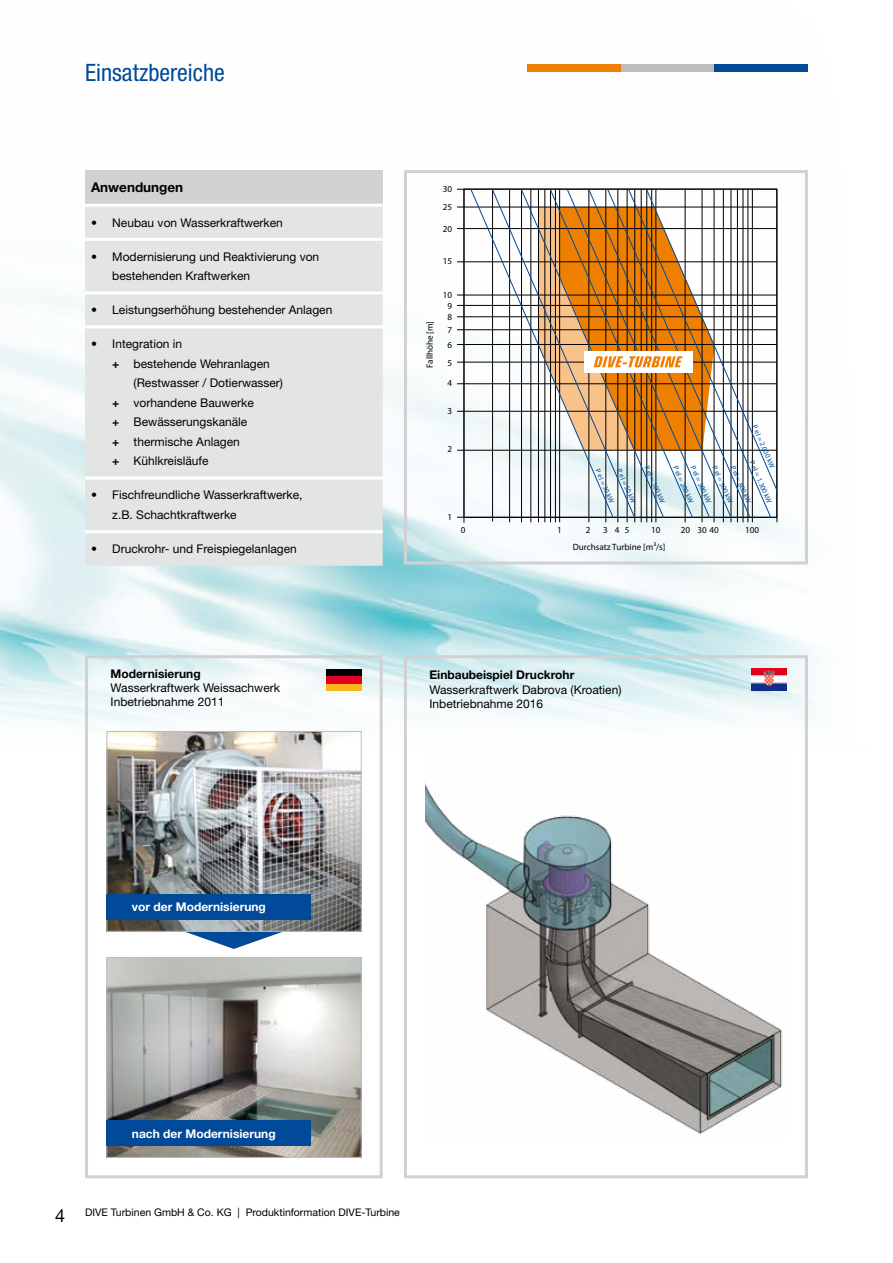
<style>
.page{position:relative;width:893px;height:1263px;background:#fff}
.page>*{position:absolute;margin:0;border:0;box-sizing:border-box;transform-origin:0 0}
.t1{font:condensed 24px "Helvetica Neue LT Pro";color:#004a99}
.t2{font:18px "Helvetica Neue LT Pro";color:#000}
.t3{font:700 13.5px "Helvetica Neue LT Pro";color:#000}
.t4{font:12px/14.4px "Helvetica Neue LT Pro";color:#000}
.t5{font:700 12px "Helvetica Neue LT Pro";color:#fff}
.t6{font:700 12px "Helvetica Neue LT Pro";color:#000}
.t7{font:10.5px "Helvetica Neue LT Pro";color:#000}
.t8{font:9.15px "Myriad Pro";color:#000}
.t9{font:7.35px "Myriad Pro";color:#004a99}
.s1{font-weight:700}
</style>
<div class="page">
<img style="left:0;top:71px;width:820px;height:660px">
<div style="left:404px;top:655px;width:404px;height:523px;border:3px solid #d0d1d2"></div>
<div style="left:85px;top:655px;width:298px;height:523px;border:3px solid #d0d1d2"></div>
<hr style="left:457px;top:228px;width:320px;height:1px;background:#000">
<hr style="left:457px;top:207px;width:320px;height:1px;background:#000">
<hr style="left:457px;top:262px;width:320px;height:1px;background:#000">
<hr style="left:457px;top:189px;width:320px;height:1px;background:#000">
<hr style="left:457px;top:295px;width:320px;height:1px;background:#000">
<hr style="left:457px;top:305px;width:320px;height:1px;background:#000">
<hr style="left:457px;top:316px;width:320px;height:1px;background:#000">
<hr style="left:457px;top:329px;width:320px;height:1px;background:#000">
<hr style="left:457px;top:344px;width:320px;height:1px;background:#000">
<hr style="left:457px;top:362px;width:320px;height:1px;background:#000">
<hr style="left:457px;top:383px;width:320px;height:1px;background:#000">
<hr style="left:457px;top:411px;width:320px;height:1px;background:#000">
<hr style="left:457px;top:450px;width:320px;height:1px;background:#000">
<hr style="left:457px;top:517px;width:320px;height:1px;background:#000">
<hr style="left:492px;top:189px;width:1px;height:332px;background:#000">
<hr style="left:464px;top:189px;width:1px;height:334px;background:#000">
<hr style="left:509px;top:189px;width:1px;height:333px;background:#000">
<hr style="left:521px;top:189px;width:1px;height:333px;background:#000">
<hr style="left:531px;top:189px;width:1px;height:333px;background:#000">
<hr style="left:538px;top:189px;width:1px;height:333px;background:#000">
<hr style="left:545px;top:189px;width:1px;height:333px;background:#000">
<hr style="left:550px;top:189px;width:1px;height:333px;background:#000">
<hr style="left:555px;top:189px;width:1px;height:333px;background:#000">
<hr style="left:559px;top:189px;width:1px;height:333px;background:#000">
<hr style="left:589px;top:189px;width:1px;height:333px;background:#000">
<hr style="left:606px;top:189px;width:1px;height:333px;background:#000">
<hr style="left:618px;top:189px;width:1px;height:333px;background:#000">
<hr style="left:627px;top:189px;width:1px;height:333px;background:#000">
<hr style="left:634px;top:189px;width:1px;height:333px;background:#000">
<hr style="left:641px;top:189px;width:1px;height:333px;background:#000">
<hr style="left:646px;top:189px;width:1px;height:333px;background:#000">
<hr style="left:651px;top:189px;width:1px;height:333px;background:#000">
<hr style="left:655px;top:189px;width:1px;height:333px;background:#000">
<hr style="left:685px;top:189px;width:1px;height:333px;background:#000">
<hr style="left:702px;top:189px;width:1px;height:333px;background:#000">
<hr style="left:714px;top:189px;width:1px;height:333px;background:#000">
<hr style="left:723px;top:189px;width:1px;height:333px;background:#000">
<hr style="left:731px;top:189px;width:1px;height:333px;background:#000">
<hr style="left:737px;top:189px;width:1px;height:333px;background:#000">
<hr style="left:743px;top:189px;width:1px;height:333px;background:#000">
<hr style="left:748px;top:189px;width:1px;height:333px;background:#000">
<hr style="left:752px;top:189px;width:1px;height:333px;background:#000">
<hr style="left:777px;top:189px;width:1px;height:333px;background:#000">
<svg style="left:470px;top:189px;width:68px;height:328px"></svg>
<svg style="left:538px;top:189px;width:239px;height:328px"></svg>
<div style="left:621px;top:64px;width:93px;height:7px;background:#bbbdbe"></div>
<div style="left:527px;top:64px;width:94px;height:7px;background:#ee7f00"></div>
<div style="left:714px;top:64px;width:94px;height:7px;background:#004a99"></div>
<div style="left:404px;top:170px;width:404px;height:394px;border:3px solid #d0d1d2"></div>
<img style="left:425px;top:782px;width:358px;height:353px">
<div style="left:85px;top:170px;width:298px;height:35px;background:#d0d1d2"></div>
<div style="left:85px;top:207px;width:298px;height:359px;background:#e3e4e4"></div>
<hr style="left:85px;top:204px;width:298px;height:3px;background:#fff">
<hr style="left:85px;top:238px;width:298px;height:3px;background:#fff">
<hr style="left:85px;top:291px;width:298px;height:3px;background:#fff">
<hr style="left:85px;top:325px;width:298px;height:3px;background:#fff">
<hr style="left:85px;top:477px;width:298px;height:3px;background:#fff">
<hr style="left:85px;top:530px;width:298px;height:3px;background:#fff">
<img style="left:751px;top:669px;width:36px;height:21px">
<div style="left:326px;top:669px;width:35px;height:7px;background:#000"></div>
<div style="left:326px;top:683px;width:35px;height:7px;background:#f9b51d"></div>
<div style="left:326px;top:676px;width:35px;height:7px;background:#e20025"></div>
<svg style="left:186px;top:932px;width:96px;height:17px"></svg>
<img style="left:108px;top:733px;width:252px;height:197px">
<div style="left:106px;top:731px;width:256px;height:201px;border:1px solid #bbbdbe"></div>
<img style="left:108px;top:959px;width:252px;height:197px">
<div style="left:106px;top:957px;width:256px;height:201px;border:1px solid #bbbdbe"></div>
<div style="left:106px;top:894px;width:205px;height:25px;background:#004a99"></div>
<div style="left:106px;top:1120px;width:205px;height:26px;background:#004a99"></div>
<h1 class="t1" style="left:85px;top:58px;width:141px">Einsatzbereiche</h1>
<p class="t3" style="left:91px;top:179px;width:94px">Anwendungen</p>
<p class="t4" style="left:91px;top:215px;width:193px">• Neubau von Wasserkraftwerken</p>
<p class="t4" style="left:112px;top:246px;width:208px;line-height:19.5px;text-indent:-21px">• Modernisierung und Reaktivierung von bestehenden Kraftwerken</p>
<p class="t4" style="left:91px;top:302px;width:243px">• Leistungserhöhung bestehender Anlagen</p>
<p class="t4" style="left:91px;top:337px;width:93px">• Integration in</p>
<p class="t4" style="left:112px;top:356px;width:159px"><span class="s1">+</span> bestehende Wehranlagen</p>
<p class="t4" style="left:134px;top:376px;width:151px">(Restwasser / Dotierwasser)</p>
<p class="t4" style="left:112px;top:395px;width:143px"><span class="s1">+</span> vorhandene Bauwerke</p>
<p class="t4" style="left:112px;top:415px;width:137px"><span class="s1">+</span> Bewässerungskanäle</p>
<p class="t4" style="left:112px;top:434px;width:129px"><span class="s1">+</span> thermische Anlagen</p>
<p class="t4" style="left:112px;top:454px;width:98px"><span class="s1">+</span> Kühlkreisläufe</p>
<p class="t4" style="left:112px;top:485px;width:192px;line-height:19.5px;text-indent:-21px">• Fischfreundliche Wasserkraftwerke, z.B. Schachtkraftwerke</p>
<p class="t4" style="left:91px;top:541px;width:207px">• Druckrohr- und Freispiegelanlagen</p>
<p class="t6" style="left:111px;top:666px;width:92px">Modernisierung</p>
<p class="t4" style="left:111px;top:680px;width:171px">Wasserkraftwerk Weissachwerk<br>Inbetriebnahme 2011</p>
<p class="t5" style="left:132px;top:899px;width:135px">vor der Modernisierung</p>
<p class="t8" style="left:443px;top:183px;width:11px">30</p>
<p class="t8" style="left:443px;top:201px;width:11px">25</p>
<p class="t8" style="left:443px;top:223px;width:11px">20</p>
<p class="t8" style="left:443px;top:256px;width:11px">15</p>
<p class="t8" style="left:443px;top:289px;width:11px">10</p>
<p class="t8" style="left:448px;top:300px;width:6px">9</p>
<p class="t8" style="left:424px;top:368px;width:49px;rotate:-90deg">Fallhöhe [m]</p>
<p class="t8" style="left:448px;top:311px;width:6px">8</p>
<p class="t8" style="left:448px;top:324px;width:6px">7</p>
<p class="t8" style="left:448px;top:339px;width:6px">6</p>
<p class="t8" style="left:448px;top:357px;width:6px">5</p>
<p class="t8" style="left:448px;top:378px;width:6px">4</p>
<p class="t8" style="left:448px;top:405px;width:6px">3</p>
<p class="t8" style="left:448px;top:444px;width:6px">2</p>
<p class="t8" style="left:448px;top:511px;width:6px">1</p>
<p class="t9" style="left:602px;top:467px;width:38px;rotate:66deg">P el = 30 kW</p>
<p class="t9" style="left:623px;top:467px;width:38px;rotate:66deg">P el = 50 kW</p>
<p class="t9" style="left:759px;top:424px;width:47px;rotate:66deg">P el = 2.000 kW</p>
<p class="t9" style="left:737px;top:464px;width:42px;rotate:66deg">P el = 800 kW</p>
<p class="t9" style="left:756px;top:459px;width:47px;rotate:66deg">P el = 1.300 kW</p>
<p class="t9" style="left:651px;top:464px;width:42px;rotate:66deg">P el = 100 kW</p>
<p class="t9" style="left:679px;top:464px;width:42px;rotate:66deg">P el = 200 kW</p>
<p class="t9" style="left:697px;top:464px;width:42px;rotate:66deg">P el = 300 kW</p>
<p class="t9" style="left:718px;top:464px;width:42px;rotate:66deg">P el = 500 kW</p>
<p class="t8" style="left:461px;top:524px;width:6px">0</p>
<p class="t8" style="left:557px;top:524px;width:6px">1</p>
<p class="t8" style="left:586px;top:524px;width:6px">2</p>
<p class="t8" style="left:603px;top:524px;width:28px">345</p>
<p class="t8" style="left:651px;top:524px;width:11px">10</p>
<p class="t8" style="left:681px;top:524px;width:40px">20 30 40</p>
<p class="t8" style="left:745px;top:524px;width:16px">100</p>
<p class="t8" style="left:573px;top:541px;width:94px">Durchsatz Turbine [m³/s]</p>
<p class="t6" style="left:429px;top:667px;width:146px">Einbaubeispiel Druckrohr</p>
<p class="t4" style="left:429px;top:682px;width:193px">Wasserkraftwerk Dabrova (Kroatien)<br>Inbetriebnahme 2016</p>
<p class="t5" style="left:132px;top:1126px;width:145px">nach der Modernisierung</p>
<h2 class="t2" style="left:55px;top:1204px;width:12px">4</h2>
<p class="t7" style="left:85px;top:1206px;width:316px">DIVE Turbinen GmbH &amp; Co. KG | Produktinformation DIVE-Turbine</p>
</div>
